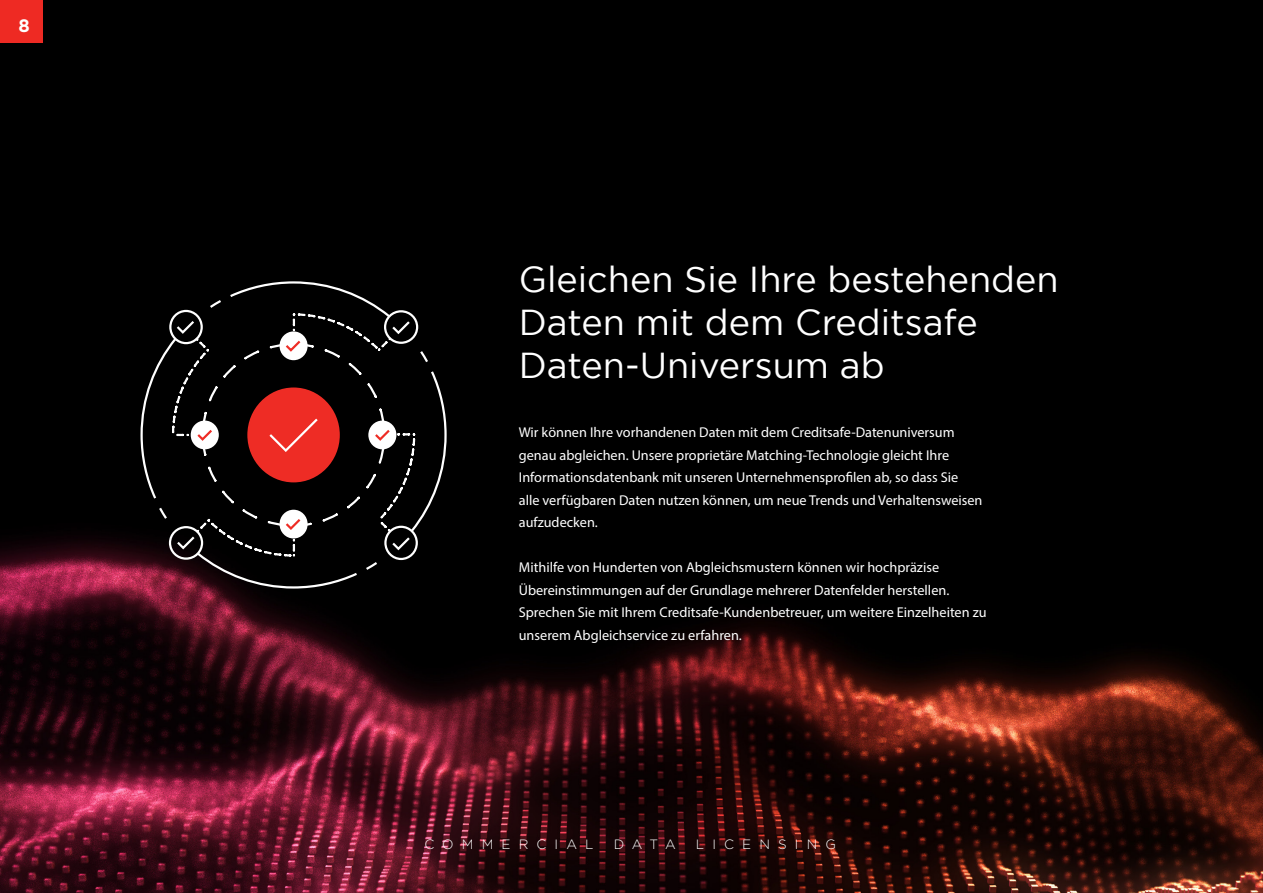
<style>
.page{position:relative;width:1263px;height:893px;background:#fff}
.page>*{position:absolute;margin:0;border:0;box-sizing:border-box;transform-origin:0 0}
.t1{font:36px/43.2px "Gotham";color:#fff}
.t2{font:700 18px "Gotham";color:#fff}
.t3{font:14.25px/22.5px "Myriad Pro";color:#fff}
.t4{font:300 13.5px "Gotham";letter-spacing:.6em;color:#fff}
</style>
<div class="page">
<img style="left:0;top:0;width:1263px;height:893px">
<svg style="left:139px;top:280px;width:309px;height:310px;background:#251515"></svg>
<div style="left:0;top:0;width:43px;height:43px;background:#ee2a23"></div>
<p class="t2" style="left:18px;top:15px;width:13px">8</p>
<p class="t1" style="left:519px;top:257px;width:541px">Gleichen Sie Ihre bestehenden<br>Daten mit dem Creditsafe<br>Daten-Universum ab</p>
<p class="t3" style="left:519px;top:421px;width:465px">Wir können Ihre vorhandenen Daten mit dem Creditsafe-Datenuniversum genau abgleichen. Unsere proprietäre Matching-Technologie gleicht Ihre Informationsdatenbank mit unseren Unternehmensprofilen ab, so dass Sie alle verfügbaren Daten nutzen können, um neue Trends und Verhaltensweisen aufzudecken.</p>
<p class="t3" style="left:519px;top:556px;width:469px">Mithilfe von Hunderten von Abgleichsmustern können wir hochpräzise Übereinstimmungen auf der Grundlage mehrerer Datenfelder herstellen.<br>Sprechen Sie mit Ihrem Creditsafe-Kundenbetreuer, um weitere Einzelheiten zu unserem Abgleichservice zu erfahren.</p>
<p class="t4" style="left:424px;top:837px;width:170px">COMMERCIAL</p>
<p class="t4" style="left:614px;top:837px;width:63px">DATA</p>
<p class="t4" style="left:696px;top:837px;width:142px">LICENSING</p>
</div>
